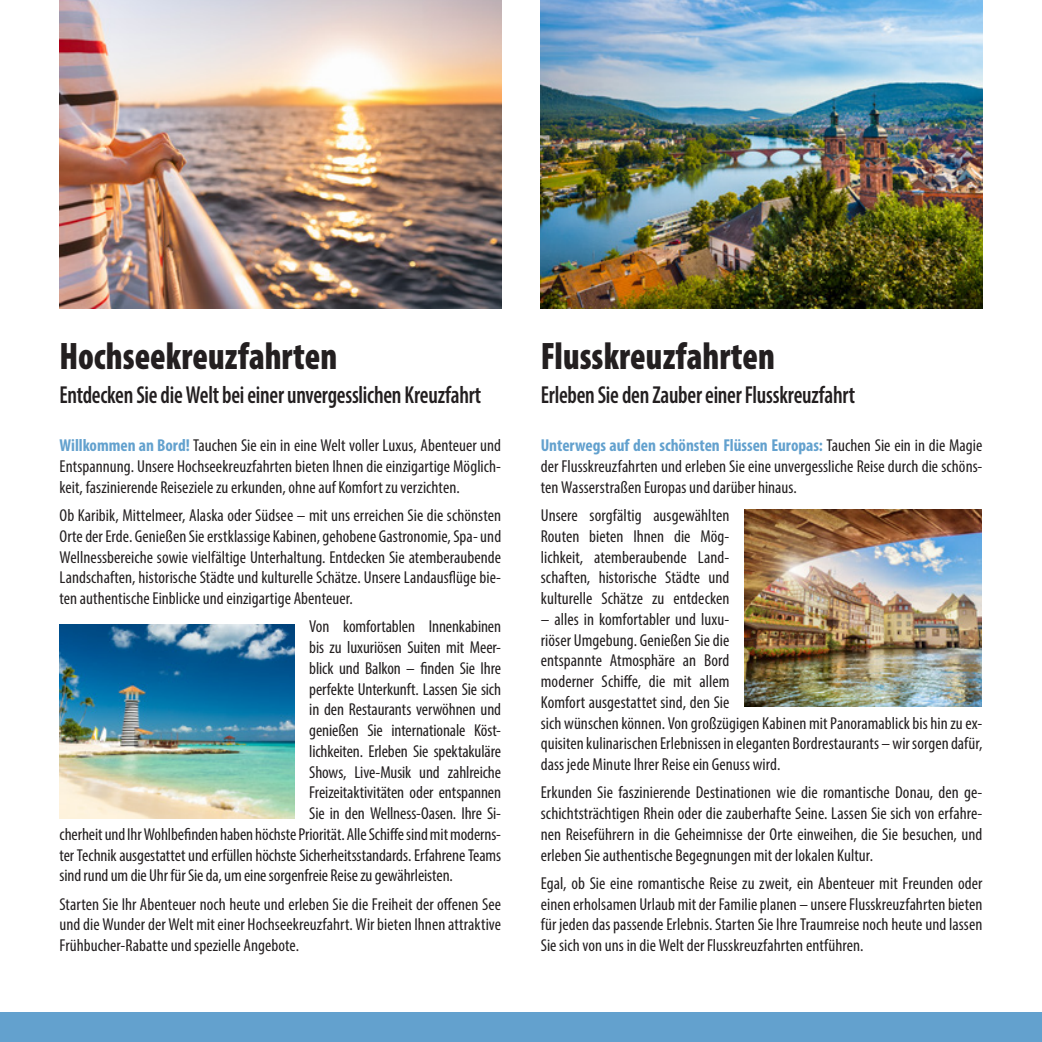
<style>
.page{position:relative;width:1042px;height:1042px;background:#fff}
.page>*{position:absolute;margin:0;border:0;box-sizing:border-box;transform-origin:0 0}
.text_H1{font:900 condensed 38.5px "Myriad Pro";letter-spacing:.005em;color:#231f20;scale:.91 1}
.text_H2{font:600 condensed 24.68px "Myriad Pro";letter-spacing:-.01em;color:#231f20;scale:.9 1}
.text_Reisearten{font:condensed 17.32px/20.8px "Myriad Pro";color:#231f20;text-align:justify}
.s1{font-weight:700;color:#63a1ce}
</style>
<div class="page">
<div style="left:0;top:1012px;width:1042px;height:30px;background:#63a1ce"></div>
<img style="left:60px;top:0;width:441px;height:308px">
<img style="left:541px;top:0;width:441px;height:308px">
<img style="left:60px;top:624px;width:234px;height:194px">
<img style="left:744px;top:509px;width:237px;height:198px">
<p class="text_H1" style="left:60px;top:331px;width:307px">Hochseekreuzfahrten</p>
<p class="text_H2" style="left:60px;top:379px;width:470px">Entdecken Sie die Welt bei einer unvergesslichen Kreuzfahrt</p>
<p class="text_Reisearten" style="left:60px;top:435px;width:443px"><span class="s1">Willkommen an Bord!</span> Tauchen Sie ein in eine Welt voller Luxus, Abenteuer und Entspannung. Unsere Hochseekreuzfahrten bieten Ihnen die einzigartige Möglich&shy;keit, faszinierende Reiseziele zu erkunden, ohne auf Komfort zu verzichten.</p>
<p class="text_Reisearten" style="left:60px;top:505px;width:443px">Ob Karibik, Mittelmeer, Alaska oder Südsee – mit uns erreichen Sie die schönsten Orte der Erde. Genießen Sie erstklassige Kabinen, gehobene Gastronomie, Spa- und Wellnessbereiche sowie vielfältige Unterhaltung. Entdecken Sie atemberaubende Landschaften, historische Städte und kulturelle Schätze. Unsere Landausflüge bie&shy;ten authentische Einblicke und einzigartige Abenteuer.</p>
<p class="text_Reisearten" style="left:309px;top:616px;width:193px">Von komfortablen Innenkabinen</p>
<p class="text_Reisearten" style="left:309px;top:637px;width:193px">bis zu luxuriösen Suiten mit Meer-</p>
<p class="text_Reisearten" style="left:309px;top:657px;width:193px">blick und Balkon – finden Sie Ihre</p>
<p class="text_Reisearten" style="left:309px;top:678px;width:193px">perfekte Unterkunft. Lassen Sie sich</p>
<p class="text_Reisearten" style="left:309px;top:699px;width:193px">in den Restaurants verwöhnen und</p>
<p class="text_Reisearten" style="left:309px;top:720px;width:193px">genießen Sie internationale Köst-</p>
<p class="text_Reisearten" style="left:309px;top:740px;width:193px">lichkeiten. Erleben Sie spektakuläre</p>
<p class="text_Reisearten" style="left:309px;top:761px;width:193px">Shows, Live-Musik und zahlreiche</p>
<p class="text_Reisearten" style="left:309px;top:782px;width:193px">Freizeitaktivitäten oder entspannen</p>
<p class="text_Reisearten" style="left:309px;top:803px;width:193px">Sie in den Wellness-Oasen. Ihre Si-</p>
<p class="text_Reisearten" style="left:60px;top:823px;width:443px">cherheit und Ihr Wohlbefinden haben höchste Priorität. Alle Schiffe sind mit moderns-</p>
<p class="text_Reisearten" style="left:60px;top:844px;width:443px">ter Technik ausgestattet und erfüllen höchste Sicherheitsstandards. Erfahrene Teams</p>
<p class="text_Reisearten" style="left:60px;top:865px;width:395px">sind rund um die Uhr für Sie da, um eine sorgenfreie Reise zu gewährleisten.</p>
<p class="text_Reisearten" style="left:60px;top:893px;width:443px">Starten Sie Ihr Abenteuer noch heute und erleben Sie die Freiheit der offenen See und die Wunder der Welt mit einer Hochseekreuzfahrt. Wir bieten Ihnen attraktive Frühbucher-Rabatte und spezielle Angebote.</p>
<p class="text_H1" style="left:541px;top:331px;width:259px">Flusskreuzfahrten</p>
<p class="text_H2" style="left:541px;top:379px;width:351px">Erleben Sie den Zauber einer Flusskreuzfahrt</p>
<p class="text_Reisearten" style="left:541px;top:435px;width:443px"><span class="s1">Unterwegs auf den schönsten Flüssen Europas:</span> Tauchen Sie ein in die Magie der Flusskreuzfahrten und erleben Sie eine unvergessliche Reise durch die schöns&shy;ten Wasserstraßen Europas und darüber hinaus.</p>
<p class="text_Reisearten" style="left:541px;top:505px;width:190px">Unsere sorgfältig ausgewählten Routen bieten Ihnen die Mög&shy;lichkeit, atemberaubende Land&shy;schaften, historische Städte und kulturelle Schätze zu entdecken</p>
<p class="text_Reisearten" style="left:541px;top:608px;width:443px;text-align:left">– alles in komfortabler und luxu-<br>riöser Umgebung. Genießen Sie die<br>entspannte Atmosphäre an Bord<br>moderner Schiffe, die mit allem<br>Komfort ausgestattet sind, den Sie<br>sich wünschen können. Von großzügigen Kabinen mit Panoramablick bis hin zu ex&shy;quisiten kulinarischen Erlebnissen in eleganten Bordrestaurants – wir sorgen dafür, dass jede Minute Ihrer Reise ein Genuss wird.</p>
<p class="text_Reisearten" style="left:541px;top:782px;width:443px">Erkunden Sie faszinierende Destinationen wie die romantische Donau, den ge&shy;schichtsträchtigen Rhein oder die zauberhafte Seine. Lassen Sie sich von erfahre&shy;nen Reiseführern in die Geheimnisse der Orte einweihen, die Sie besuchen, und erleben Sie authentische Begegnungen mit der lokalen Kultur.</p>
<p class="text_Reisearten" style="left:541px;top:872px;width:443px">Egal, ob Sie eine romantische Reise zu zweit, ein Abenteuer mit Freunden oder einen erholsamen Urlaub mit der Familie planen – unsere Flusskreuzfahrten bieten für jeden das passende Erlebnis. Starten Sie Ihre Traumreise noch heute und lassen Sie sich von uns in die Welt der Flusskreuzfahrten entführen.</p>
</div>
